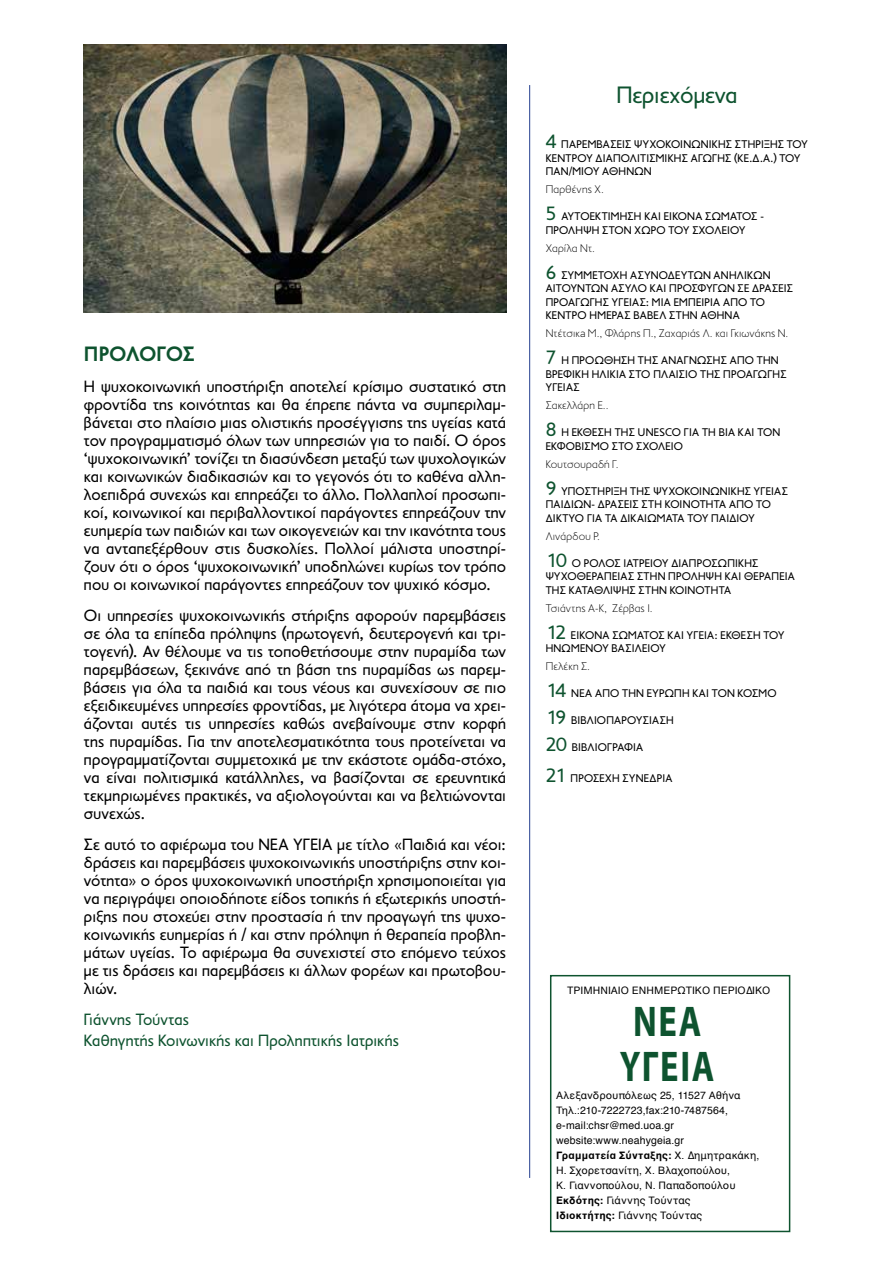
<style>
.page{position:relative;width:893px;height:1263px;background:#fff}
.page>*{position:absolute;margin:0;border:0;box-sizing:border-box;transform-origin:0 0}
.t1{font:700 43.2px/45px "Myriad Pro";letter-spacing:.05em;color:#0e532f;text-align:center;scale:.8 1}
.t2{font:24px "PF Transport";color:#0e532f}
.t3{font:700 21px "PF Transport";letter-spacing:-.025em;color:#0e532f}
.t4{font:16.5px/18px "PF Transport";letter-spacing:.005em;color:#000;text-align:justify}
.t5{font:16.5px/21.8px "PF Transport";letter-spacing:.01em;color:#0e532f}
.t6{font:11.25px/13.5px "PF Transport";letter-spacing:.015em;color:#000}
.t7{font:100 11.25px "PF Transport";letter-spacing:.015em;color:#000}
.t8{font:10.5px/15px "Helvetica";letter-spacing:.005em;color:#000}
.s1{font-size:19.5px;color:#0e532f}
.s2{font-weight:700}
</style>
<div class="page">
<hr style="left:529px;top:85px;width:1px;height:1093px;background:#25408f">
<div style="left:550px;top:975px;width:240px;height:257px;border:2px solid #0e532f"></div>
<img style="left:84px;top:45px;width:422px;height:268px">
<p class="t3" style="left:84px;top:342px;width:112px">ΠΡΟΛΟΓΟΣ</p>
<p class="t4" style="left:84px;top:378px;width:424px">Η ψυχοκοινωνική υποστήριξη αποτελεί κρίσιμο συστατικό στη φροντίδα της κοινότητας και θα έπρεπε πάντα να συμπεριλαμ&shy;βάνεται στο πλαίσιο μιας ολιστικής προσέγγισης της υγείας κατά τον προγραμματισμό όλων των υπηρεσιών για το παιδί. Ο όρος ‘ψυχοκοινωνική’ τονίζει τη διασύνδεση μεταξύ των ψυχολογικών και κοινωνικών διαδικασιών και το γεγονός ότι το καθένα αλλη&shy;λοεπιδρά συνεχώς και επηρεάζει το άλλο. Πολλαπλοί προσωπι&shy;κοί, κοινωνικοί και περιβαλλοντικοί παράγοντες επηρεάζουν την ευημερία των παιδιών και των οικογενειών και την ικανότητα τους να ανταπεξέρθουν στις δυσκολίες. Πολλοί μάλιστα υποστηρί&shy;ζουν ότι ο όρος ‘ψυχοκοινωνική’ υποδηλώνει κυρίως τον τρόπο που οι κοινωνικοί παράγοντες επηρεάζουν τον ψυχικό κόσμο.</p>
<p class="t4" style="left:84px;top:606px;width:424px">Οι υπηρεσίες ψυχοκοινωνικής στήριξης αφορούν παρεμβάσεις σε όλα τα επίπεδα πρόληψης (πρωτογενή, δευτερογενή και τρι&shy;τογενή). Αν θέλουμε να τις τοποθετήσουμε στην πυραμίδα των παρεμβάσεων, ξεκινάνε από τη βάση της πυραμίδας ως παρεμ&shy;βάσεις για όλα τα παιδιά και τους νέους και συνεχίσουν σε πιο εξειδικευμένες υπηρεσίες φροντίδας, με λιγότερα άτομα να χρει&shy;άζονται αυτές τις υπηρεσίες καθώς ανεβαίνουμε στην κορφή της πυραμίδας. Για την αποτελεσματικότητα τους προτείνεται να προγραμματίζονται συμμετοχικά με την εκάστοτε ομάδα-στόχο, να είναι πολιτισμικά κατάλληλες, να βασίζονται σε ερευνητικά τεκμηριωμένες πρακτικές, να αξιολογούνται και να βελτιώνονται συνεχώς.</p>
<p class="t4" style="left:84px;top:835px;width:424px">Σε αυτό το αφιέρωμα του ΝΕΑ ΥΓΕΙΑ με τίτλο «Παιδιά και νέοι: δράσεις και παρεμβάσεις ψυχοκοινωνικής υποστήριξης στην κοι&shy;νότητα» ο όρος ψυχοκοινωνική υποστήριξη χρησιμοποιείται για να περιγράψει οποιοδήποτε είδος τοπικής ή εξωτερικής υποστή&shy;ριξης που στοχεύει στην προστασία ή την προαγωγή της ψυχο&shy;κοινωνικής ευημερίας ή / και στην πρόληψη ή θεραπεία προβλη&shy;μάτων υγείας. Το αφιέρωμα θα συνεχιστεί στο επόμενο τεύχος με τις δράσεις και παρεμβάσεις κι άλλων φορέων και πρωτοβου&shy;λιών.</p>
<p class="t5" style="left:84px;top:1008px;width:317px">Γιάννης Τούντας<br>Καθηγητής Κοινωνικής και Προληπτικής Ιατρικής</p>
<h2 class="t2" style="left:616px;top:81px;width:122px">Περιεχόμενα</h2>
<p class="t6" style="left:546px;top:138px;width:264px"><span class="s1">4</span> ΠΑΡΕΜΒΑΣΕΙΣ ΨΥΧΟΚΟΙΝΩΝΙΚΗΣ ΣΤΗΡΙΞΗΣ ΤΟΥ<br>ΚΕΝΤΡΟΥ ΔΙΑΠΟΛΙΤΙΣΜΙΚΗΣ ΑΓΩΓΗΣ (ΚΕ.Δ.Α.) ΤΟΥ<br>ΠΑΝ/ΜΙΟΥ ΑΘΗΝΩΝ</p>
<p class="t7" style="left:546px;top:183px;width:60px">Παρθένης X.</p>
<p class="t6" style="left:546px;top:210px;width:220px"><span class="s1">5</span> ΑΥΤΟΕΚΤΙΜΗΣΗ ΚΑΙ ΕΙΚΟΝΑ ΣΩΜΑΤΟΣ -<br>ΠΡΟΛΗΨΗ ΣΤΟΝ ΧΩΡΟ ΤΟΥ ΣΧΟΛΕΙΟΥ</p>
<p class="t7" style="left:546px;top:241px;width:51px">Χαρίλα Ντ.</p>
<p class="t6" style="left:546px;top:268px;width:249px"><span class="s1">6</span> ΣΥΜΜΕΤΟΧΗ ΑΣΥΝΟΔΕΥΤΩΝ ΑΝΗΛΙΚΩΝ ΑΙΤΟΥΝΤΩΝ ΑΣΥΛΟ ΚΑΙ ΠΡΟΣΦΥΓΩΝ ΣΕ ΔΡΑΣΕΙΣ ΠΡΟΑΓΩΓΗΣ ΥΓΕΙΑΣ: ΜΙΑ ΕΜΠΕΙΡΙΑ ΑΠΟ ΤΟ ΚΕΝΤΡΟ ΗΜΕΡΑΣ ΒΑΒΕΛ ΣΤΗΝ ΑΘΗΝΑ</p>
<p class="t7" style="left:546px;top:327px;width:244px">Ντέτσικa Μ., Φλάρης Π., Ζαχαριάς Λ. και Γκιωνάκης Ν.</p>
<p class="t6" style="left:546px;top:354px;width:242px"><span class="s1">7</span> Η ΠΡΟΩΘΗΣΗ ΤΗΣ ΑΝΑΓΝΩΣΗΣ ΑΠΟ ΤΗΝ<br>ΒΡΕΦΙΚΗ ΗΛΙΚΙΑ ΣΤΟ ΠΛΑΙΣΙΟ ΤΗΣ ΠΡΟΑΓΩΓΗΣ<br>ΥΓΕΙΑΣ</p>
<p class="t7" style="left:546px;top:399px;width:65px">Σακελλάρη Ε..</p>
<p class="t6" style="left:546px;top:426px;width:236px"><span class="s1">8</span> Η ΕΚΘΕΣΗ ΤΗΣ UNESCO ΓΙΑ ΤΗ ΒΙΑ ΚΑΙ ΤΟΝ<br>ΕΚΦΟΒΙΣΜΟ ΣΤΟ ΣΧΟΛΕΙΟ</p>
<p class="t7" style="left:546px;top:457px;width:75px">Κουτσουραδή Γ.</p>
<p class="t6" style="left:546px;top:484px;width:244px"><span class="s1">9</span> ΥΠΟΣΤΗΡΙΞΗ ΤΗΣ ΨΥΧΟΚΟΙΝΩΝΙΚΗΣ ΥΓΕΙΑΣ<br>ΠΑΙΔΙΩΝ- ΔΡΑΣΕΙΣ ΣΤΗ ΚΟΙΝΟΤΗΤΑ ΑΠΟ ΤΟ<br>ΔΙΚΤΥΟ ΓΙΑ ΤΑ ΔΙΚΑΙΩΜΑΤΑ ΤΟΥ ΠΑΙΔΙΟΥ</p>
<p class="t7" style="left:546px;top:529px;width:56px">Λινάρδου Ρ.</p>
<p class="t6" style="left:546px;top:556px;width:251px"><span class="s1">10</span> Ο ΡΟΛΟΣ ΙΑΤΡΕΙΟΥ ΔΙΑΠΡΟΣΩΠΙΚΗΣ<br>ΨΥΧΟΘΕΡΑΠΕΙΑΣ ΣΤΗΝ ΠΡΟΛΗΨΗ ΚΑΙ ΘΕΡΑΠΕΙΑ<br>ΤΗΣ ΚΑΤΑΘΛΙΨΗΣ ΣΤΗΝ ΚΟΙΝΟΤΗΤΑ</p>
<p class="t7" style="left:546px;top:601px;width:109px">Τσιάντης Α-Κ, Ζέρβας Ι.</p>
<p class="t6" style="left:546px;top:628px;width:240px"><span class="s1">12</span> ΕΙΚΟΝΑ ΣΩΜΑΤΟΣ ΚΑΙ ΥΓΕΙΑ: ΕΚΘΕΣΗ ΤΟΥ<br>ΗΝΩΜΕΝΟΥ ΒΑΣΙΛΕΙΟΥ</p>
<p class="t7" style="left:546px;top:660px;width:46px">Πελέκη Σ.</p>
<p class="t6" style="left:546px;top:687px;width:232px"><span class="s1">14</span> ΝΕΑ ΑΠΟ ΤΗΝ ΕΥΡΩΠΗ ΚΑΙ ΤΟΝ ΚΟΣΜΟ</p>
<p class="t6" style="left:546px;top:714px;width:129px"><span class="s1">19</span> ΒΙΒΛΙΟΠΑΡΟΥΣΙΑΣΗ</p>
<p class="t6" style="left:546px;top:741px;width:99px"><span class="s1">20</span> ΒΙΒΛΙΟΓΡΑΦΙΑ</p>
<p class="t6" style="left:546px;top:772px;width:128px"><span class="s1">21</span> ΠΡΟΣΕΧΗ ΣΥΝΕΔΡΙΑ</p>
<p class="t8" style="left:567px;top:983px;width:205px">ΤΡΙΜΗΝΙΑΙΟ ΕΝΗΜΕΡΩΤΙΚΟ ΠΕΡΙΟ∆ΙΚΟ</p>
<h1 class="t1" style="left:620px;top:997px;width:120px">NEA<br>YΓEIA</h1>
<p class="t8" style="left:556px;top:1088px;width:205px">Αλεξανδρουπόλεως 25, 11527 Αθήνα<br>Τηλ.:210-7222723,fax:210-7487564, e-mail:chsr@med.uoa.gr website:www.neahygeia.gr<br><span class="s2">Γραμματεία Σύνταξης:</span> Χ. ∆ημητρακάκη,<br>Η. Σχορετσανίτη, Χ. Βλαχοπούλου,<br>Κ. Γιαννοπούλου, Ν. Παπαδοπούλου<br><span class="s2">Εκδότης:</span> Γιάννης Τούντας<br><span class="s2">Ιδιοκτήτης:</span> Γιάννης Τούντας</p>
</div>
